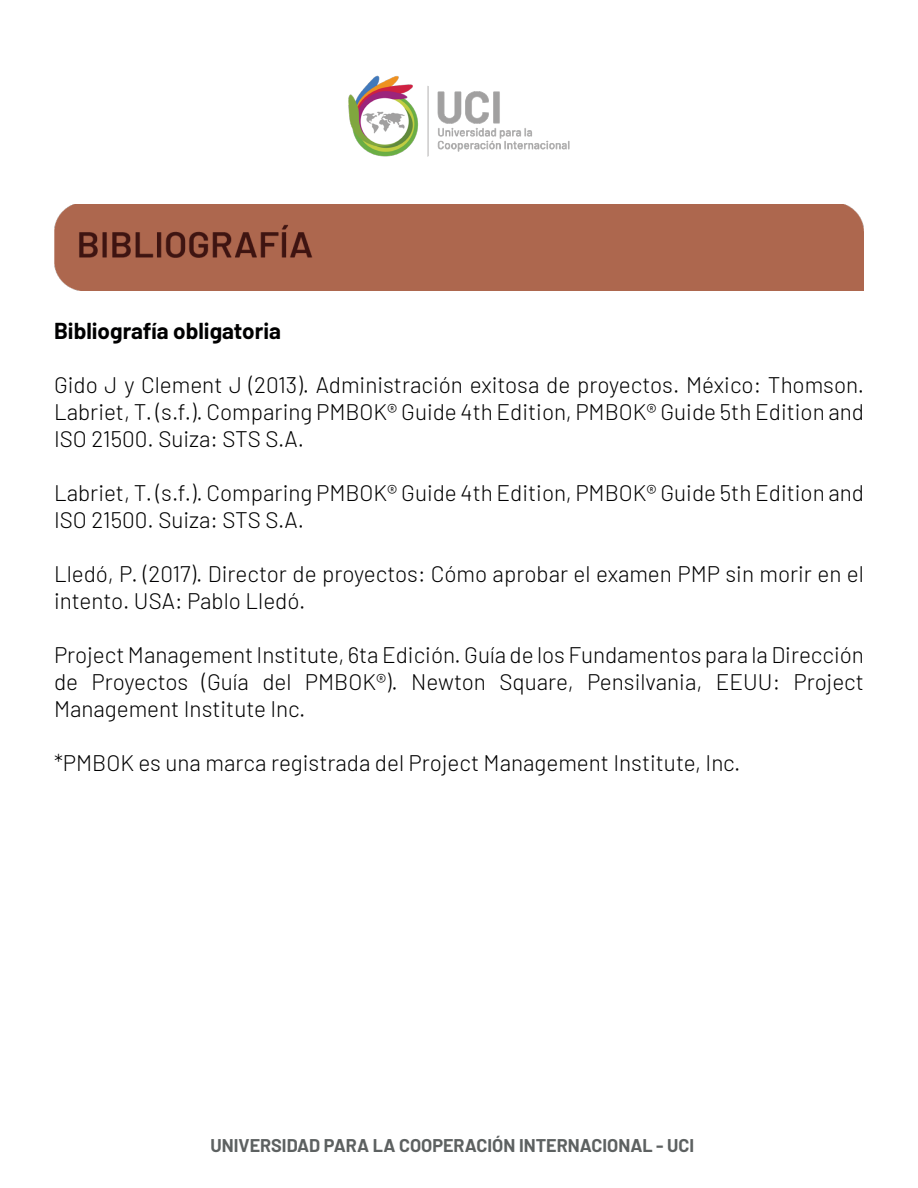
<style>
.page{position:relative;width:918px;height:1188px;background:#fff}
.page>*{position:absolute;margin:0;border:0;box-sizing:border-box;transform-origin:0 0}
.t1{font:300 22.5px/27px "Barlow";color:#000001;text-align:justify}
.t2{font:700 22.5px "Barlow";color:#000001}
.t3{font:700 18px "Barlow";color:#5d6161}
</style>
<div class="page">
<img style="left:348px;top:75px;width:222px;height:82px">
<div style="left:54px;top:204px;width:810px;height:86px;background:#ad674e"></div>
<p class="t2" style="left:54px;top:314px;width:229px">Bibliografía obligatoria</p>
<p class="t1" style="left:54px;top:370px;width:812px">Gido J y Clement J (2013). Administración exitosa de proyectos. México: Thomson.<br>Labriet, T. (s.f.). Comparing PMBOK® Guide 4th Edition, PMBOK® Guide 5th Edition and ISO 21500. Suiza: STS S.A.</p>
<p class="t1" style="left:54px;top:478px;width:812px">Labriet, T. (s.f.). Comparing PMBOK® Guide 4th Edition, PMBOK® Guide 5th Edition and<br>ISO 21500. Suiza: STS S.A.</p>
<p class="t1" style="left:54px;top:559px;width:812px">Lledó, P. (2017). Director de proyectos: Cómo aprobar el examen PMP sin morir en el intento. USA: Pablo Lledó.</p>
<p class="t1" style="left:54px;top:640px;width:812px">Project Management Institute, 6ta Edición. Guía de los Fundamentos para la Dirección de Proyectos (Guía del PMBOK®). Newton Square, Pensilvania, EEUU: Project Management Institute Inc.</p>
<p class="t1" style="left:54px;top:748px;width:688px">*PMBOK es una marca registrada del Project Management Institute, Inc.</p>
<p class="t3" style="left:211px;top:1132px;width:485px">UNIVERSIDAD PARA LA COOPERACIÓN INTERNACIONAL - UCI</p>
</div>
